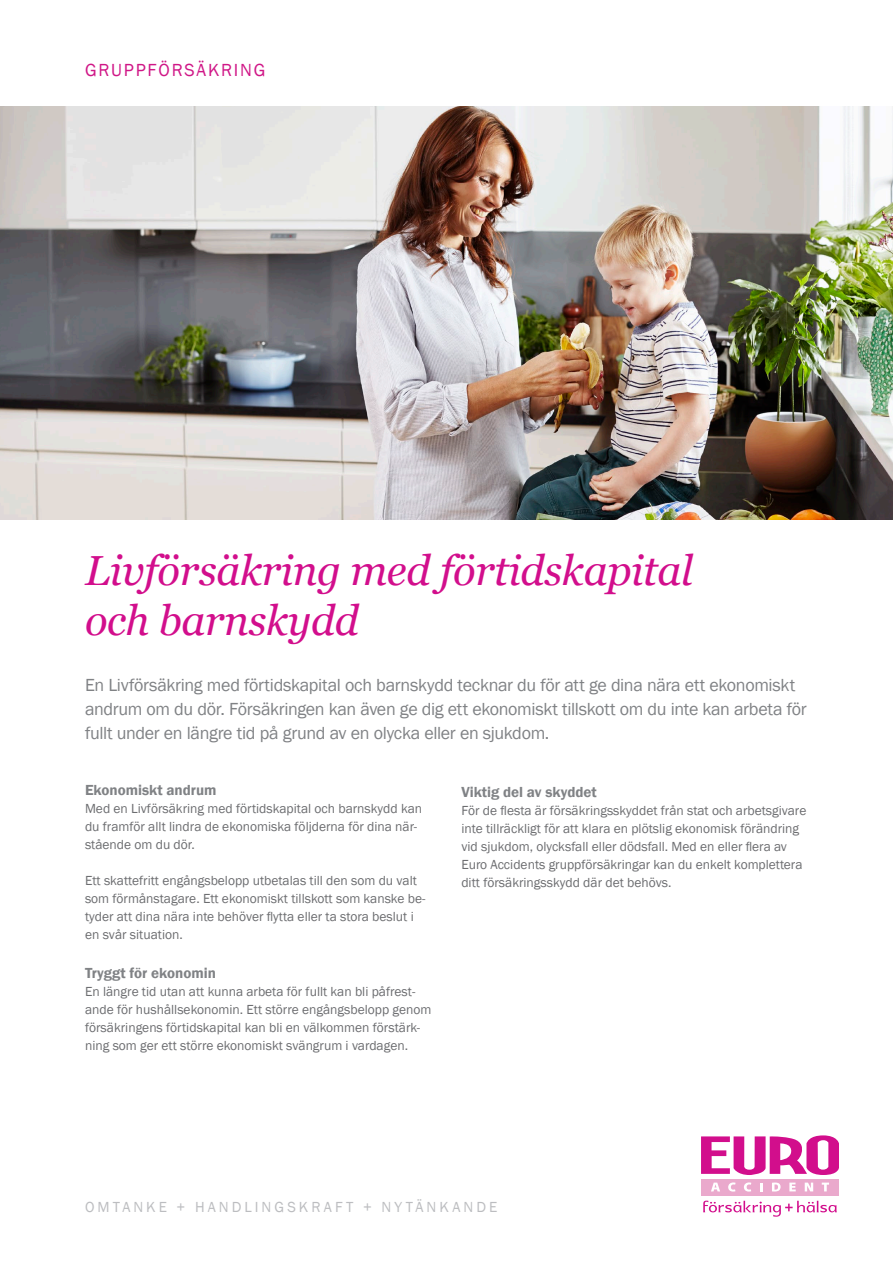
<style>
.page{position:relative;width:893px;height:1263px;background:#fff}
.page>*{position:absolute;margin:0;border:0;box-sizing:border-box;transform-origin:0 0}
.t1{font:italic 42px/50.4px "Georgia";letter-spacing:-.01em;color:#d20e8c}
.ingress{font:18px/24px "Franklin Gothic";letter-spacing:-.02em;color:#808285}
.t2{font:18px "Franklin Gothic";letter-spacing:.1em;color:#d01787}
.t3{font:600 15px "Franklin Gothic";color:#808285}
.t4{font:15px "Franklin Gothic";letter-spacing:.205em;color:#bcbdc0}
.Bröd_9{font:13.5px/18px "Franklin Gothic";color:#6c6d70}
</style>
<div class="page">
<img style="left:0;top:106px;width:893px;height:413px">
<svg style="left:701px;top:1135px;width:138px;height:40px"></svg>
<div style="left:701px;top:1179px;width:138px;height:16px;background:#eaa9cc"></div>
<svg style="left:744px;top:1182px;width:7px;height:9px"></svg>
<svg style="left:728px;top:1182px;width:8px;height:9px"></svg>
<svg style="left:760px;top:1183px;width:3px;height:8px"></svg>
<svg style="left:711px;top:1182px;width:9px;height:9px"></svg>
<svg style="left:805px;top:1182px;width:8px;height:9px"></svg>
<svg style="left:822px;top:1182px;width:7px;height:9px"></svg>
<svg style="left:789px;top:1182px;width:7px;height:9px"></svg>
<svg style="left:772px;top:1182px;width:9px;height:9px"></svg>
<svg style="left:703px;top:1200px;width:134px;height:17px"></svg>
<p class="t2" style="left:85px;top:59px;width:182px">GRUPPFÖRSÄKRING</p>
<p class="t1" style="left:85px;top:545px;width:609px">Livförsäkring med förtidskapital och barnskydd</p>
<p class="ingress" style="left:85px;top:673px;width:723px">En Livförsäkring med förtidskapital och barnskydd tecknar du för att ge dina nära ett ekonomiskt andrum om du dör. Försäkringen kan även ge dig ett ekonomiskt tillskott om du inte kan arbeta för fullt under en längre tid på grund av en olycka eller en sjukdom.</p>
<p class="t3" style="left:85px;top:780px;width:133px">Ekonomiskt andrum</p>
<p class="Bröd_9" style="left:85px;top:799px;width:339px">Med en Livförsäkring med förtidskapital och barnskydd kan du framför allt lindra de ekonomiska följderna för dina när&shy;stående om du dör.</p>
<p class="Bröd_9" style="left:85px;top:871px;width:342px">Ett skattefritt engångsbelopp utbetalas till den som du valt som förmånstagare. Ett ekonomiskt tillskott som kanske be&shy;tyder att dina nära inte behöver flytta eller ta stora beslut i en svår situation.</p>
<p class="t3" style="left:85px;top:964px;width:132px">Tryggt för ekonomin</p>
<p class="Bröd_9" style="left:85px;top:983px;width:348px">En längre tid utan att kunna arbeta för fullt kan bli påfrest&shy;ande för hushållsekonomin. Ett större engångsbelopp genom försäkringens förtidskapital kan bli en välkommen förstärk&shy;ning som ger ett större ekonomiskt svängrum i vardagen.</p>
<p class="t3" style="left:461px;top:783px;width:137px">Viktig del av skyddet</p>
<p class="Bröd_9" style="left:461px;top:802px;width:347px">För de flesta är försäkringsskyddet från stat och arbetsgivare inte tillräckligt för att klara en plötslig ekonomisk förändring vid sjukdom, olycksfall eller dödsfall. Med en eller flera av Euro Accidents gruppförsäkringar kan du enkelt komplettera ditt försäkringsskydd där det behövs.</p>
<p class="t4" style="left:85px;top:1198px;width:414px">OMTANKE + HANDLINGSKRAFT + NYTÄNKANDE</p>
</div>
